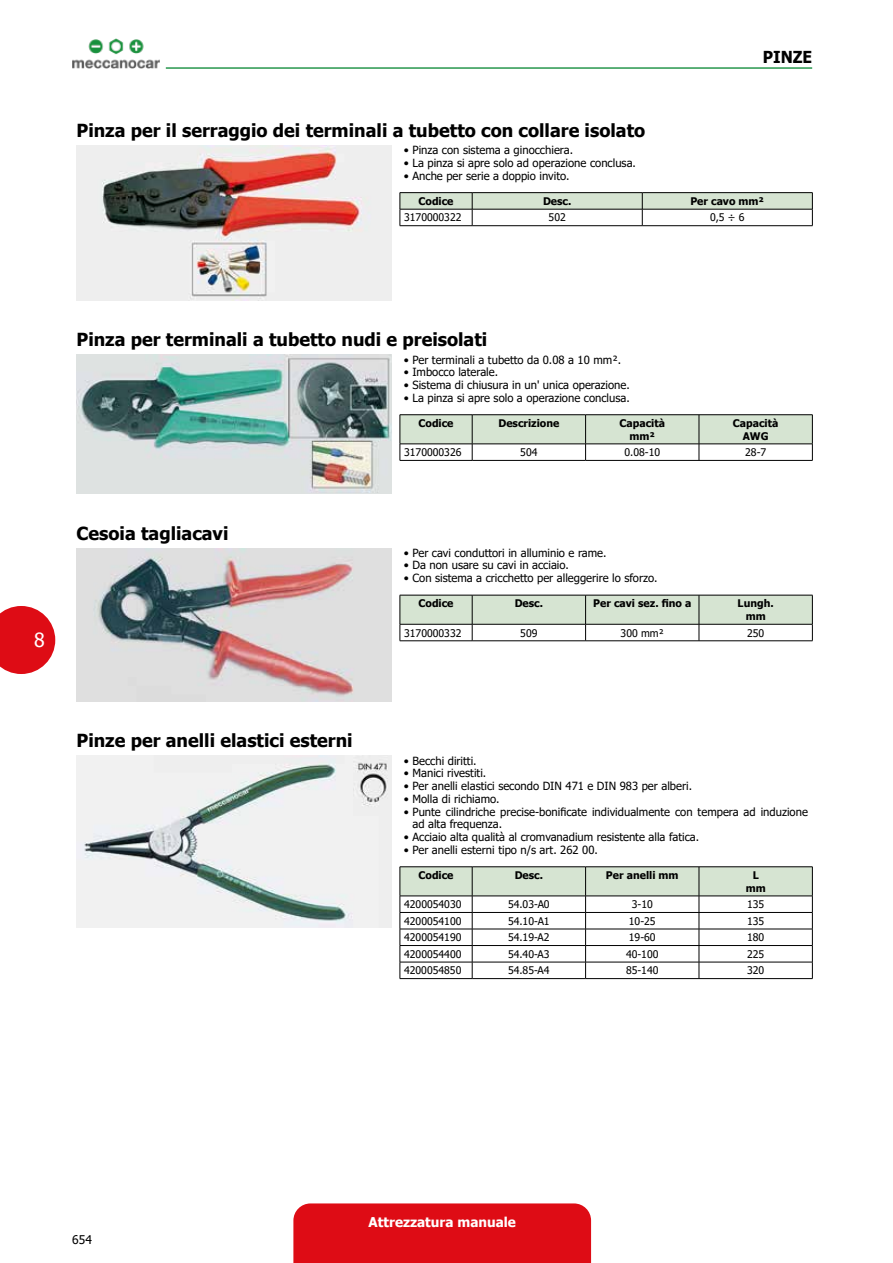
<style>
.page{position:relative;width:893px;height:1263px;background:#fff}
.page>*{position:absolute;margin:0;border:0;box-sizing:border-box;transform-origin:0 0}
.t1{font:19.5px "Tahoma";color:#fff}
.t2{font:700 18px "Tahoma";color:#000}
.t3{font:700 16.5px "Tahoma";color:#000;scale:.95 1}
.t4{font:700 13.5px "Tahoma";color:#fff}
.t5{font:12px "Tahoma";color:#000}
.t6{font:11.25px/12.8px "Tahoma";color:#000}
.t7{font:10.5px "Tahoma";color:#000}
.t8{font:700 10.5px/12.6px "Tahoma";color:#000;text-align:center}
</style>
<div class="page">
<div style="left:293px;top:1203px;width:298px;height:60px;background:#de0c15"></div>
<svg style="left:0;top:606px;width:55px;height:68px;background:#e33139"></svg>
<img style="left:72px;top:38px;width:87px;height:31px">
<hr style="left:166px;top:67px;width:646px;height:2px;background:#28974e">
<img style="left:77px;top:146px;width:314px;height:155px">
<hr style="left:400px;top:192px;width:72px;height:1px;background:#000">
<hr style="left:472px;top:192px;width:170px;height:1px;background:#000">
<hr style="left:642px;top:192px;width:171px;height:1px;background:#000">
<svg style="left:400px;top:193px;width:413px;height:32px"></svg>
<hr style="left:400px;top:225px;width:72px;height:1px;background:#000">
<hr style="left:472px;top:225px;width:170px;height:1px;background:#000">
<hr style="left:642px;top:225px;width:171px;height:1px;background:#000">
<img style="left:77px;top:355px;width:314px;height:139px">
<hr style="left:400px;top:414px;width:72px;height:1px;background:#000">
<hr style="left:472px;top:414px;width:114px;height:1px;background:#000">
<hr style="left:586px;top:414px;width:113px;height:1px;background:#000">
<hr style="left:699px;top:414px;width:114px;height:1px;background:#000">
<svg style="left:400px;top:415px;width:413px;height:45px"></svg>
<hr style="left:400px;top:460px;width:72px;height:1px;background:#000">
<hr style="left:472px;top:460px;width:114px;height:1px;background:#000">
<hr style="left:586px;top:460px;width:113px;height:1px;background:#000">
<hr style="left:699px;top:460px;width:114px;height:1px;background:#000">
<img style="left:77px;top:548px;width:314px;height:154px">
<svg style="left:400px;top:595px;width:413px;height:45px"></svg>
<hr style="left:400px;top:640px;width:72px;height:1px;background:#000">
<hr style="left:472px;top:640px;width:114px;height:1px;background:#000">
<hr style="left:586px;top:640px;width:113px;height:1px;background:#000">
<hr style="left:699px;top:640px;width:114px;height:1px;background:#000">
<img style="left:77px;top:756px;width:314px;height:172px">
<hr style="left:400px;top:866px;width:72px;height:1px;background:#000">
<hr style="left:472px;top:866px;width:114px;height:1px;background:#000">
<hr style="left:586px;top:866px;width:113px;height:1px;background:#000">
<hr style="left:699px;top:866px;width:114px;height:1px;background:#000">
<svg style="left:400px;top:867px;width:413px;height:111px"></svg>
<hr style="left:400px;top:978px;width:72px;height:1px;background:#000">
<hr style="left:472px;top:978px;width:114px;height:1px;background:#000">
<hr style="left:586px;top:978px;width:113px;height:1px;background:#000">
<hr style="left:699px;top:978px;width:114px;height:1px;background:#000">
<h3 class="t3" style="left:763px;top:45px;width:53px">Pinze</h3>
<h2 class="t2" style="left:77px;top:118px;width:570px">Pinza per il serraggio dei terminali a tubetto con collare isolato</h2>
<p class="t6" style="left:404px;top:144px;width:171px">• Pinza con sistema a ginocchiera.</p>
<p class="t6" style="left:404px;top:157px;width:233px">• La pinza si apre solo ad operazione conclusa.</p>
<p class="t6" style="left:404px;top:170px;width:167px">• Anche per serie a doppio invito.</p>
<p class="t8" style="left:418px;top:195px;width:37px">Codice</p>
<p class="t8" style="left:543px;top:195px;width:30px">Desc.</p>
<p class="t8" style="left:690px;top:195px;width:75px">Per cavo mm²</p>
<p class="t7" style="left:404px;top:211px;width:59px">3170000322</p>
<p class="t7" style="left:549px;top:211px;width:19px">502</p>
<p class="t7" style="left:710px;top:211px;width:36px">0,5 ÷ 6</p>
<h1 class="t1" style="left:34px;top:627px;width:12px">8</h1>
<h2 class="t2" style="left:77px;top:327px;width:412px">Pinza per terminali a tubetto nudi e preisolati</h2>
<p class="t6" style="left:404px;top:354px;width:219px">• Per terminali a tubetto da 0.08 a 10 mm².</p>
<p class="t6" style="left:404px;top:366px;width:96px">• Imbocco laterale.</p>
<p class="t6" style="left:404px;top:379px;width:227px">• Sistema di chiusura in un' unica operazione.</p>
<p class="t6" style="left:404px;top:392px;width:227px">• La pinza si apre solo a operazione conclusa.</p>
<p class="t8" style="left:418px;top:417px;width:37px">Codice</p>
<p class="t8" style="left:498px;top:417px;width:62px">Descrizione</p>
<p class="t8" style="left:619px;top:417px;width:47px">Capacità mm²</p>
<p class="t8" style="left:733px;top:417px;width:47px">Capacità<br>AWG</p>
<p class="t7" style="left:404px;top:445px;width:59px">3170000326</p>
<p class="t7" style="left:520px;top:445px;width:19px">504</p>
<p class="t7" style="left:624px;top:445px;width:37px">0.08-10</p>
<p class="t7" style="left:745px;top:445px;width:23px">28-7</p>
<h2 class="t2" style="left:77px;top:520px;width:153px">Cesoia tagliacavi</h2>
<p class="t6" style="left:404px;top:547px;width:204px">• Per cavi conduttori in alluminio e rame.</p>
<p class="t6" style="left:404px;top:560px;width:166px">• Da non usare su cavi in acciaio.</p>
<p class="t6" style="left:404px;top:572px;width:255px">• Con sistema a cricchetto per alleggerire lo sforzo.</p>
<p class="t8" style="left:418px;top:598px;width:37px">Codice</p>
<p class="t8" style="left:515px;top:598px;width:30px">Desc.</p>
<p class="t8" style="left:593px;top:598px;width:100px">Per cavi sez. fino a</p>
<p class="t8" style="left:738px;top:598px;width:38px">Lungh. mm</p>
<p class="t7" style="left:404px;top:626px;width:59px">3170000332</p>
<p class="t7" style="left:520px;top:626px;width:19px">509</p>
<p class="t7" style="left:621px;top:626px;width:45px">300 mm²</p>
<p class="t7" style="left:747px;top:626px;width:19px">250</p>
<h2 class="t2" style="left:77px;top:728px;width:278px">Pinze per anelli elastici esterni</h2>
<p class="t6" style="left:404px;top:755px;width:74px">• Becchi diritti.</p>
<p class="t6" style="left:404px;top:767px;width:84px">• Manici rivestiti.</p>
<p class="t6" style="left:404px;top:780px;width:290px">• Per anelli elastici secondo DIN 471 e DIN 983 per alberi.</p>
<p class="t6" style="left:404px;top:793px;width:97px">• Molla di richiamo.</p>
<p class="t6" style="left:412px;top:806px;width:397px;text-indent:-9px">• Punte cilindriche precise-bonificate individualmente con tempera ad induzione ad alta frequenza.</p>
<p class="t6" style="left:404px;top:831px;width:297px">• Acciaio alta qualità al cromvanadium resistente alla fatica.</p>
<p class="t6" style="left:404px;top:844px;width:195px">• Per anelli esterni tipo n/s art. 262 00.</p>
<p class="t8" style="left:418px;top:869px;width:37px">Codice</p>
<p class="t8" style="left:515px;top:869px;width:30px">Desc.</p>
<p class="t8" style="left:606px;top:869px;width:74px">Per anelli mm</p>
<p class="t8" style="left:746px;top:869px;width:22px">L mm</p>
<p class="t7" style="left:404px;top:897px;width:59px">4200054030</p>
<p class="t7" style="left:508px;top:897px;width:43px">54.03-A0</p>
<p class="t7" style="left:632px;top:897px;width:23px">3-10</p>
<p class="t7" style="left:747px;top:897px;width:19px">135</p>
<p class="t7" style="left:404px;top:914px;width:59px">4200054100</p>
<p class="t7" style="left:508px;top:914px;width:43px">54.10-A1</p>
<p class="t7" style="left:629px;top:914px;width:28px">10-25</p>
<p class="t7" style="left:747px;top:914px;width:19px">135</p>
<p class="t7" style="left:404px;top:930px;width:59px">4200054190</p>
<p class="t7" style="left:508px;top:930px;width:43px">54.19-A2</p>
<p class="t7" style="left:629px;top:930px;width:28px">19-60</p>
<p class="t7" style="left:747px;top:930px;width:19px">180</p>
<p class="t7" style="left:404px;top:947px;width:59px">4200054400</p>
<p class="t7" style="left:508px;top:947px;width:43px">54.40-A3</p>
<p class="t7" style="left:626px;top:947px;width:34px">40-100</p>
<p class="t7" style="left:747px;top:947px;width:19px">225</p>
<p class="t7" style="left:404px;top:963px;width:59px">4200054850</p>
<p class="t7" style="left:508px;top:963px;width:43px">54.85-A4</p>
<p class="t7" style="left:626px;top:963px;width:34px">85-140</p>
<p class="t7" style="left:747px;top:963px;width:19px">320</p>
<p class="t5" style="left:72px;top:1231px;width:21px">654</p>
<p class="t4" style="left:369px;top:1212px;width:149px">Attrezzatura manuale</p>
</div>
